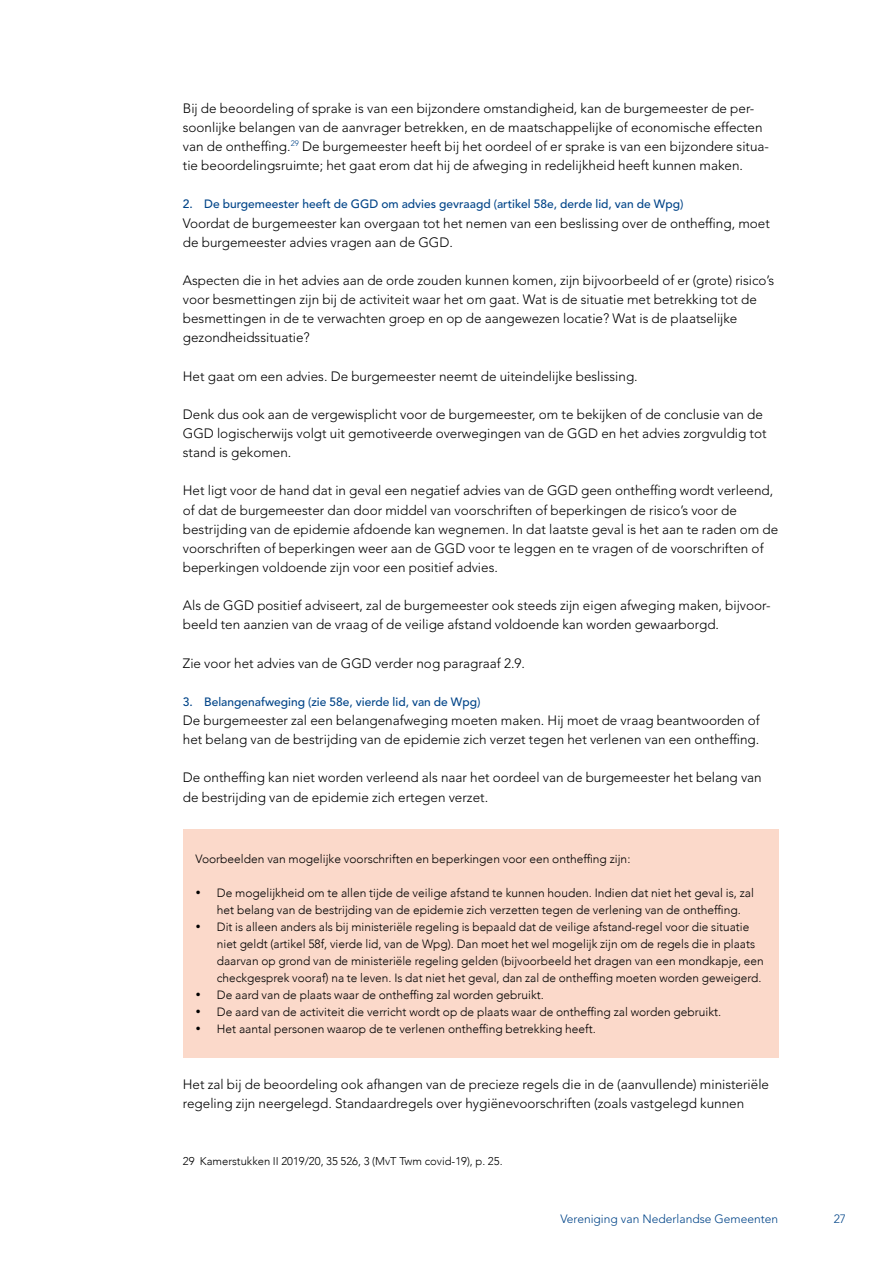
<style>
.page{position:relative;width:893px;height:1263px;background:#fff}
.page>*{position:absolute;margin:0;border:0;box-sizing:border-box;transform-origin:0 0}
.t1{font:300 13.5px/19.2px "Avenir LT Std";color:#000}
.t2{font:300 12px/17px "Avenir";color:#000}
.t3{font:500 12px "Avenir LT Std";color:#048}
.t4{font:300 12px "Avenir LT Std";color:#048}
.t5{font:300 11.25px "Avenir";color:#000}
</style>
<div class="page">
<div style="left:183px;top:829px;width:595px;height:229px;background:#fbd9ca"></div>
<p class="t1" style="left:183px;top:98px;width:588px">Bij de beoordeling of sprake is van een bijzondere omstandigheid, kan de burgemeester de per&shy;soonlijke belangen van de aanvrager betrekken, en de maatschappelijke of economische effecten van de ontheffing.<sup>29</sup> De burgemeester heeft bij het oordeel of er sprake is van een bijzondere situa&shy;tie beoordelingsruimte; het gaat erom dat hij de afweging in redelijkheid heeft kunnen maken.</p>
<p class="t3" style="left:183px;top:197px;width:502px">2. De burgemeester heeft de GGD om advies gevraagd (artikel 58e, derde lid, van de Wpg)</p>
<p class="t1" style="left:183px;top:213px;width:589px">Voordat de burgemeester kan overgaan tot het nemen van een beslissing over de ontheffing, moet de burgemeester advies vragen aan de GGD.</p>
<p class="t1" style="left:183px;top:271px;width:593px">Aspecten die in het advies aan de orde zouden kunnen komen, zijn bijvoorbeeld of er (grote) risico’s voor besmettingen zijn bij de activiteit waar het om gaat. Wat is de situatie met betrekking tot de besmettingen in de te verwachten groep en op de aangewezen locatie? Wat is de plaatselijke gezondheidssituatie?</p>
<p class="t1" style="left:183px;top:366px;width:456px">Het gaat om een advies. De burgemeester neemt de uiteindelijke beslissing.</p>
<p class="t1" style="left:183px;top:405px;width:585px">Denk dus ook aan de vergewisplicht voor de burgemeester, om te bekijken of de conclusie van de<br>GGD logischerwijs volgt uit gemotiveerde overwegingen van de GGD en het advies zorgvuldig tot stand is gekomen.</p>
<p class="t1" style="left:183px;top:481px;width:597px">Het ligt voor de hand dat in geval een negatief advies van de GGD geen ontheffing wordt verleend, of dat de burgemeester dan door middel van voorschriften of beperkingen de risico’s voor de bestrijding van de epidemie afdoende kan wegnemen. In dat laatste geval is het aan te raden om de voorschriften of beperkingen weer aan de GGD voor te leggen en te vragen of de voorschriften of beperkingen voldoende zijn voor een positief advies.</p>
<p class="t1" style="left:183px;top:596px;width:589px">Als de GGD positief adviseert, zal de burgemeester ook steeds zijn eigen afweging maken, bijvoor&shy;beeld ten aanzien van de vraag of de veilige afstand voldoende kan worden gewaarborgd.</p>
<p class="t1" style="left:183px;top:653px;width:344px">Zie voor het advies van de GGD verder nog paragraaf 2.9.</p>
<p class="t3" style="left:183px;top:695px;width:299px">3. Belangenafweging (zie 58e, vierde lid, van de Wpg)</p>
<p class="t1" style="left:183px;top:711px;width:578px">De burgemeester zal een belangenafweging moeten maken. Hij moet de vraag beantwoorden of het belang van de bestrijding van de epidemie zich verzet tegen het verlenen van een ontheffing.</p>
<p class="t1" style="left:183px;top:768px;width:580px">De ontheffing kan niet worden verleend als naar het oordeel van de burgemeester het belang van de bestrijding van de epidemie zich ertegen verzet.</p>
<p class="t2" style="left:196px;top:850px;width:436px">Voorbeelden van mogelijke voorschriften en beperkingen voor een ontheffing zijn:</p>
<p class="t2" style="left:217px;top:884px;width:539px;text-indent:-21px">• De mogelijkheid om te allen tijde de veilige afstand te kunnen houden. Indien dat niet het geval is, zal het belang van de bestrijding van de epidemie zich verzetten tegen de verlening van de ontheffing.</p>
<p class="t2" style="left:217px;top:918px;width:548px;text-indent:-21px">• Dit is alleen anders als bij ministeriële regeling is bepaald dat de veilige afstand-regel voor die situatie niet geldt (artikel 58f, vierde lid, van de Wpg). Dan moet het wel mogelijk zijn om de regels die in plaats daarvan op grond van de ministeriële regeling gelden (bijvoorbeeld het dragen van een mondkapje, een checkgesprek vooraf) na te leven. Is dat niet het geval, dan zal de ontheffing moeten worden geweigerd.</p>
<p class="t2" style="left:196px;top:986px;width:350px">• De aard van de plaats waar de ontheffing zal worden gebruikt.</p>
<p class="t2" style="left:196px;top:1003px;width:527px">• De aard van de activiteit die verricht wordt op de plaats waar de ontheffing zal worden gebruikt.</p>
<p class="t2" style="left:196px;top:1020px;width:402px">• Het aantal personen waarop de te verlenen ontheffing betrekking heeft.</p>
<p class="t1" style="left:183px;top:1074px;width:588px">Het zal bij de beoordeling ook afhangen van de precieze regels die in de (aanvullende) ministeriële regeling zijn neergelegd. Standaardregels over hygiënevoorschriften (zoals vastgelegd kunnen</p>
<p class="t5" style="left:183px;top:1155px;width:321px">29 Kamerstukken II 2019/20, 35 526, 3 (MvT Twm covid-19), p. 25.</p>
<p class="t4" style="left:560px;top:1211px;width:219px">Vereniging van Nederlandse Gemeenten</p>
<p class="t4" style="left:834px;top:1211px;width:14px">27</p>
</div>
